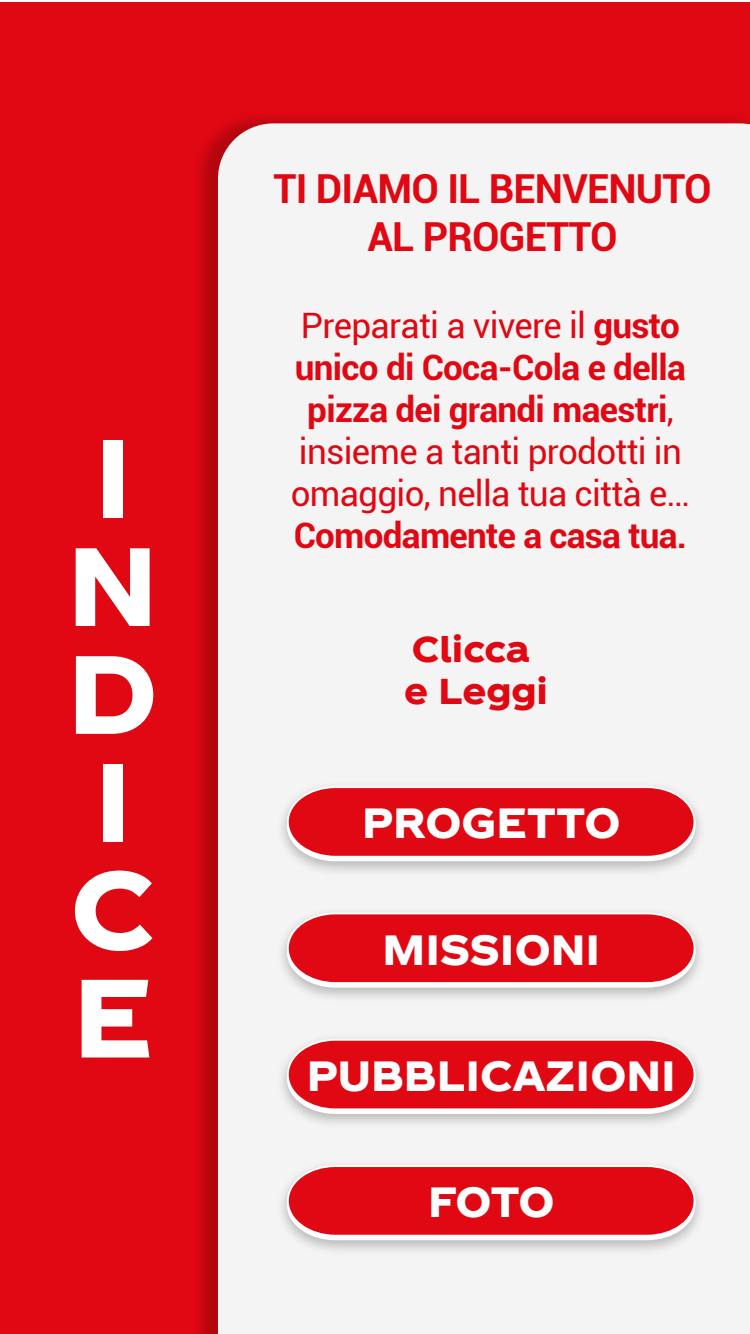
<style>
.page{position:relative;width:750px;height:1334px;background:#fff}
.page>*{position:absolute;margin:0;border:0;box-sizing:border-box;transform-origin:0 0}
.t1{font:107.9px/107.9px "TCCC Unity Text Black";color:#fff}
.t2{font:41.1px "TCCC Unity Text Black";color:#fff}
.t3{font:700 40px/48px "Roboto";letter-spacing:-.02em;color:#e00813;text-align:center}
.t4{font:35px/42px "Roboto";letter-spacing:-.02em;color:#e00813;text-align:center}
.t5{font:700 35px "Roboto";letter-spacing:-.02em;color:#e00813}
.t6{font:35px/42px "TCCC Unity Text Black";color:#e00813}
.s1{font-weight:700}
</style>
<div class="page">
<div style="left:1px;top:2px;width:749px;height:1332px;background:#e00813"></div>
<div style="left:218px;top:123px;width:532px;height:1211px;background:#f4f4f4"></div>
<img style="left:272px;top:776px;width:439px;height:106px">
<svg style="left:286px;top:785px;width:411px;height:77px"></svg>
<img style="left:272px;top:902px;width:439px;height:107px">
<svg style="left:286px;top:912px;width:411px;height:77px"></svg>
<img style="left:272px;top:1029px;width:439px;height:106px">
<svg style="left:286px;top:1038px;width:411px;height:77px"></svg>
<img style="left:272px;top:1155px;width:439px;height:106px">
<svg style="left:286px;top:1164px;width:411px;height:77px"></svg>
<h1 class="t1" style="left:67px;top:413px;width:88px">I<br>N<br>D<br>I<br>C<br>E</h1>
<p class="t3" style="left:274px;top:163px;width:440px">TI DIAMO IL BENVENUTO<br>AL PROGETTO</p>
<p class="t4" style="left:291px;top:304px;width:401px">Preparati a vivere il <span class="s1">gusto unico di Coca-Cola e della pizza dei grandi maestri</span>, insieme a tanti prodotti in omaggio, nella tua città e…</p>
<p class="t5" style="left:294px;top:511px;width:395px">Comodamente a casa tua.</p>
<p class="t6" style="left:404px;top:625px;width:146px">Clicca e Leggi</p>
<p class="t2" style="left:362px;top:787px;width:260px">PROGETTO</p>
<p class="t2" style="left:383px;top:914px;width:219px">MISSIONI</p>
<p class="t2" style="left:307px;top:1040px;width:371px">PUBBLICAZIONI</p>
<p class="t2" style="left:428px;top:1166px;width:128px">FOTO</p>
</div>
